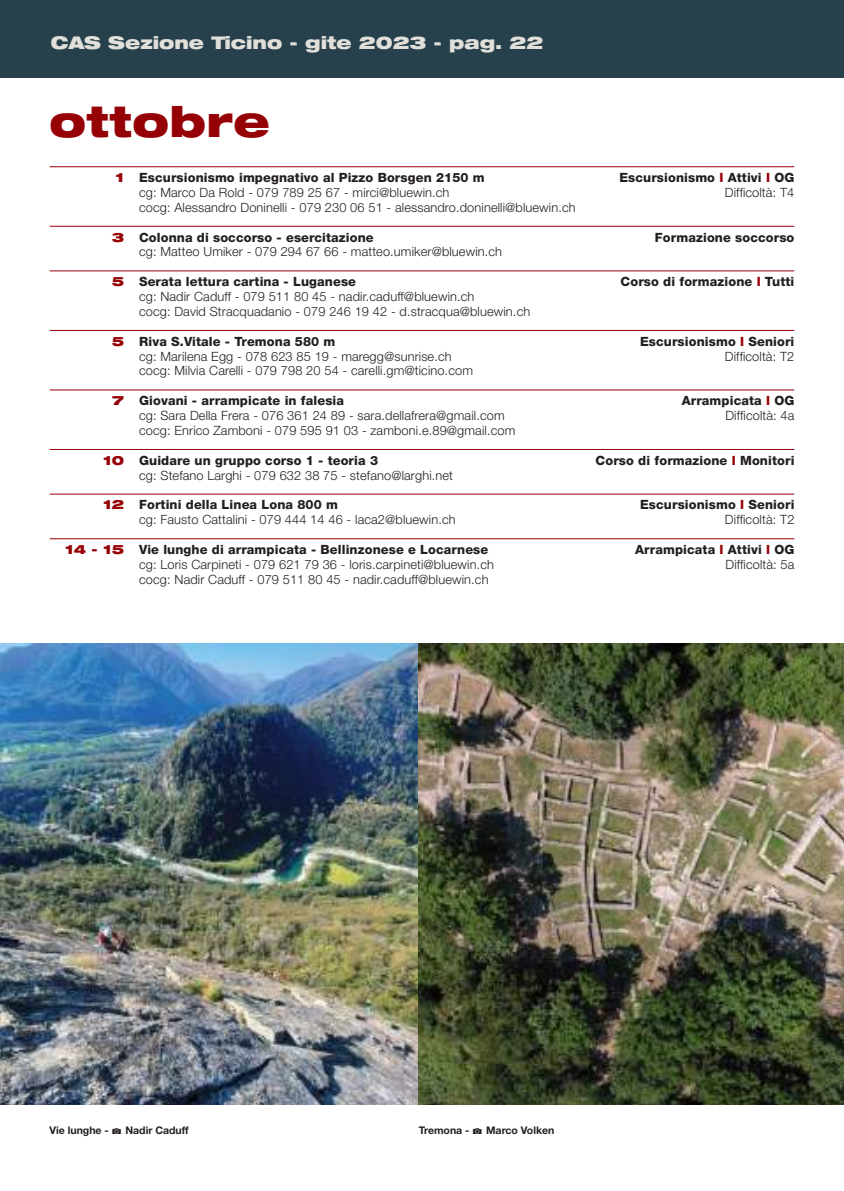
<style>
.page{position:relative;width:844px;height:1191px;background:#fff}
.page>*{position:absolute;margin:0;border:0;box-sizing:border-box;transform-origin:0 0}
.t1{font:900 expanded 42px "Helvetica Neue LT";letter-spacing:.01em;color:#960106}
.t2{font:900 expanded 17.5px "Helvetica Neue LT";color:#e1dfd9}
.t3{font:300 12.78px/14.9px "Helvetica Neue LT";letter-spacing:.01em;color:#241f1f}
.t4{font:800 12.78px "Helvetica Neue LT";letter-spacing:.01em;color:#241f1f}
.t5{font:700 10.5px "Helvetica Neue LT";color:#241f1f}
.s1{font-weight:900;font-stretch:expanded;color:#960106}
.s2{color:#960106}
.s3{font-family:"Communications P04";font-weight:400}
</style>
<div class="page">
<hr style="left:50px;top:166px;width:744px;height:1px;background:#960106">
<hr style="left:50px;top:226px;width:744px;height:1px;background:#960106">
<hr style="left:50px;top:270px;width:744px;height:1px;background:#960106">
<hr style="left:50px;top:330px;width:744px;height:1px;background:#960106">
<hr style="left:50px;top:389px;width:744px;height:1px;background:#960106">
<hr style="left:50px;top:449px;width:744px;height:1px;background:#960106">
<hr style="left:50px;top:493px;width:744px;height:1px;background:#960106">
<hr style="left:50px;top:538px;width:744px;height:1px;background:#960106">
<img style="left:0;top:643px;width:418px;height:461px">
<img style="left:418px;top:643px;width:425px;height:461px">
<div style="left:0;top:0;width:843px;height:78px;background:#26404c"></div>
<hr style="left:843px;top:0;width:1px;height:78px;background:#26404c">
<h2 class="t2" style="left:51px;top:31px;width:494px">CAS Sezione Ticino - gite 2023 - pag. 22</h2>
<h1 class="t1" style="left:50px;top:95px;width:222px">ottobre</h1>
<p class="t4" style="left:115px;top:170px;width:370px"><span class="s1">1</span> Escursionismo impegnativo al Pizzo Borsgen 2150 m</p>
<p class="t4" style="left:619px;top:170px;width:176px">Escursionismo <span class="s2">I</span> Attivi <span class="s2">I</span> OG</p>
<p class="t3" style="left:139px;top:185px;width:312px">cg: Marco Da Rold - 079 789 25 67 - mirci@bluewin.ch</p>
<p class="t3" style="left:724px;top:185px;width:71px">Difficoltà: T4</p>
<p class="t3" style="left:139px;top:199px;width:438px">cocg: Alessandro Doninelli - 079 230 06 51 - alessandro.doninelli@bluewin.ch</p>
<p class="t4" style="left:112px;top:229px;width:263px"><span class="s1">3</span> Colonna di soccorso - esercitazione</p>
<p class="t4" style="left:654px;top:229px;width:141px">Formazione soccorso</p>
<p class="t3" style="left:139px;top:244px;width:364px">cg: Matteo Umiker - 079 294 67 66 - matteo.umiker@bluewin.ch</p>
<p class="t4" style="left:112px;top:274px;width:246px"><span class="s1">5</span> Serata lettura cartina - Luganese</p>
<p class="t4" style="left:620px;top:274px;width:175px">Corso di formazione <span class="s2">I</span> Tutti</p>
<p class="t3" style="left:139px;top:289px;width:392px">cg: Nadir Caduff - 079 511 80 45 - nadir.caduff@bluewin.ch<br>cocg: David Stracquadanio - 079 246 19 42 - d.stracqua@bluewin.ch</p>
<p class="t4" style="left:112px;top:333px;width:225px"><span class="s1">5</span> Riva S.Vitale - Tremona 580 m</p>
<p class="t4" style="left:640px;top:333px;width:156px">Escursionismo <span class="s2">I</span> Seniori</p>
<p class="t3" style="left:139px;top:348px;width:314px">cg: Marilena Egg - 078 623 85 19 - maregg@sunrise.ch</p>
<p class="t3" style="left:724px;top:348px;width:71px">Difficoltà: T2</p>
<p class="t3" style="left:139px;top:363px;width:335px">cocg: Milvia Carelli - 079 798 20 54 - carelli.gm@ticino.com</p>
<p class="t4" style="left:112px;top:393px;width:233px"><span class="s1">7</span> Giovani - arrampicate in falesia</p>
<p class="t4" style="left:681px;top:393px;width:114px">Arrampicata <span class="s2">I</span> OG</p>
<p class="t3" style="left:139px;top:408px;width:367px">cg: Sara Della Frera - 076 361 24 89 - sara.dellafrera@gmail.com</p>
<p class="t3" style="left:725px;top:408px;width:70px">Difficoltà: 4a</p>
<p class="t3" style="left:139px;top:423px;width:377px">cocg: Enrico Zamboni - 079 595 91 03 - zamboni.e.89@gmail.com</p>
<p class="t4" style="left:103px;top:452px;width:276px"><span class="s1">10</span> Guidare un gruppo corso 1 - teoria 3</p>
<p class="t4" style="left:595px;top:452px;width:200px">Corso di formazione <span class="s2">I</span> Monitori</p>
<p class="t3" style="left:139px;top:467px;width:315px">cg: Stefano Larghi - 079 632 38 75 - stefano@larghi.net</p>
<p class="t4" style="left:103px;top:497px;width:236px"><span class="s1">12</span> Fortini della Linea Lona 800 m</p>
<p class="t4" style="left:640px;top:497px;width:156px">Escursionismo <span class="s2">I</span> Seniori</p>
<p class="t3" style="left:139px;top:512px;width:318px">cg: Fausto Cattalini - 079 444 14 46 - laca2@bluewin.ch</p>
<p class="t3" style="left:724px;top:512px;width:71px">Difficoltà: T2</p>
<p class="t4" style="left:65px;top:542px;width:424px"><span class="s1">14 - 15</span> Vie lunghe di arrampicata - Bellinzonese e Locarnese</p>
<p class="t4" style="left:635px;top:542px;width:161px">Arrampicata <span class="s2">I</span> Attivi <span class="s2">I</span> OG</p>
<p class="t3" style="left:139px;top:556px;width:356px">cg: Loris Carpineti - 079 621 79 36 - loris.carpineti@bluewin.ch</p>
<p class="t3" style="left:725px;top:556px;width:70px">Difficoltà: 5a</p>
<p class="t3" style="left:139px;top:571px;width:351px">cocg: Nadir Caduff - 079 511 80 45 - nadir.caduff@bluewin.ch</p>
<p class="t5" style="left:50px;top:1124px;width:140px">Vie lunghe - <span class="s3">1</span> Nadir Caduff</p>
<p class="t5" style="left:418px;top:1124px;width:137px">Tremona - <span class="s3">1</span> Marco Volken</p>
</div>
